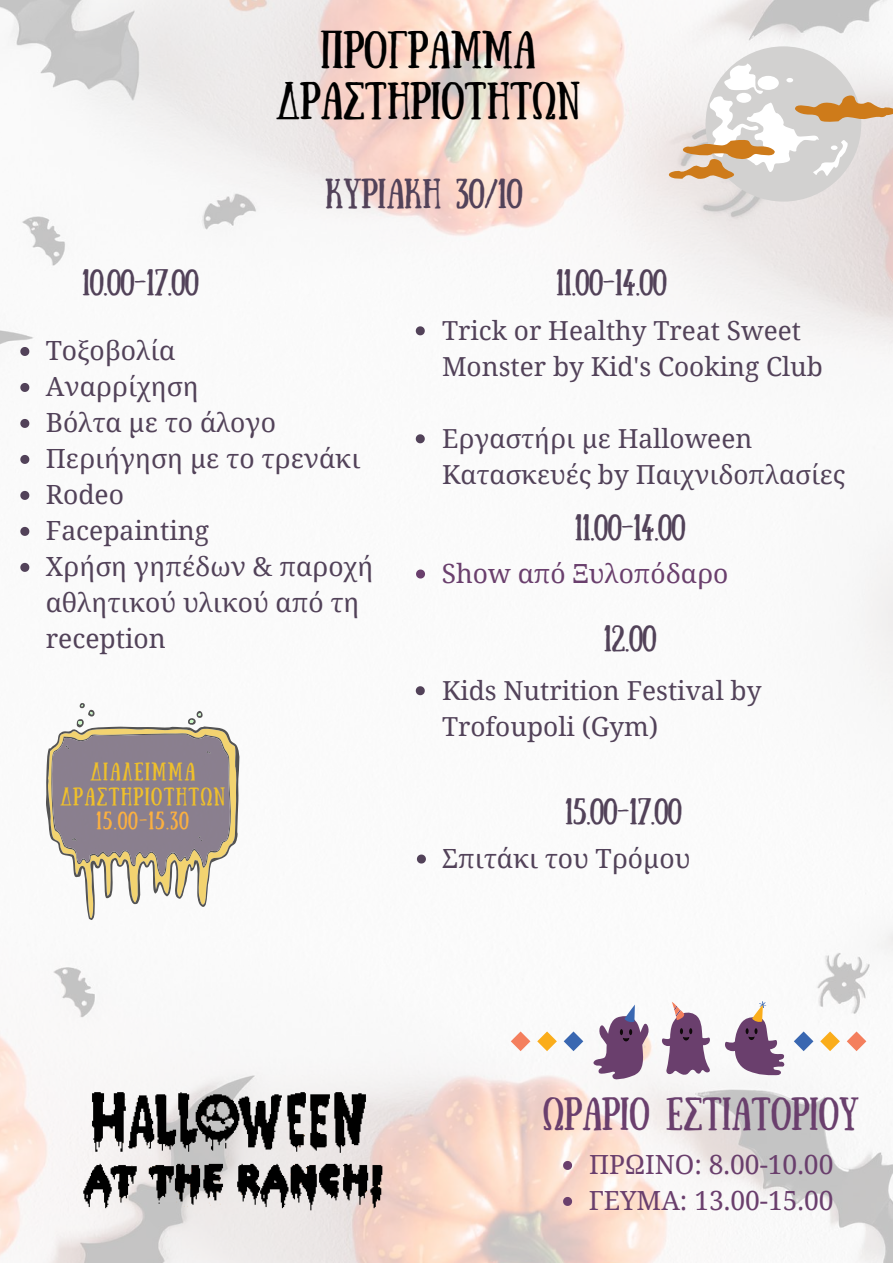
<style>
.page{position:relative;width:893px;height:1264px;background:#fff}
.page>*{position:absolute;margin:0;border:0;box-sizing:border-box;transform-origin:0 0}
.t1{font:37.35px/51.8px "Sunday";color:#000;text-align:center}
.t2{font:33px "Sunday";color:#6a3f6d}
.t3{font:29.85px "Sunday";color:#524259}
.t4{font:26.4px/36px "Noto Serif";color:#524259}
.t5{font:26.4px/36px "Noto Serif";color:#6a3f6d}
.t6{font:26.4px "Sunday";color:#524259}
.t7{font:26.25px/36px "Noto Serif";color:#524259}
.t8{font:18px/24.8px "Sunday";letter-spacing:.08em;color:#efc02b;text-align:center}
.t9{font:18px "Sunday";letter-spacing:.08em;color:#fbb040}
</style>
<div class="page">
<img style="left:0;top:0;width:892px;height:1262px">
<svg style="left:46px;top:703px;width:193px;height:217px"></svg>
<div style="left:705px;top:46px;width:156px;height:155px;background:#d2d1d0;border-radius:50%"></div>
<svg style="left:668px;top:64px;width:224px;height:116px"></svg>
<svg style="left:20px;top:347px;width:9px;height:9px"></svg>
<svg style="left:20px;top:383px;width:9px;height:9px"></svg>
<svg style="left:20px;top:419px;width:9px;height:9px"></svg>
<svg style="left:20px;top:455px;width:9px;height:9px"></svg>
<svg style="left:20px;top:491px;width:9px;height:9px"></svg>
<svg style="left:20px;top:527px;width:9px;height:9px"></svg>
<svg style="left:20px;top:563px;width:9px;height:9px"></svg>
<svg style="left:417px;top:854px;width:9px;height:9px"></svg>
<svg style="left:416px;top:326px;width:9px;height:9px"></svg>
<svg style="left:416px;top:434px;width:9px;height:9px"></svg>
<svg style="left:416px;top:686px;width:9px;height:9px"></svg>
<svg style="left:563px;top:1160px;width:9px;height:9px"></svg>
<svg style="left:563px;top:1196px;width:9px;height:9px"></svg>
<svg style="left:510px;top:1001px;width:356px;height:78px"></svg>
<svg style="left:416px;top:569px;width:9px;height:9px"></svg>
<img style="left:56px;top:1070px;width:358px;height:157px">
<h1 class="t1" style="left:276px;top:23px;width:306px">προγραμμα δραστηριοτητων</h1>
<p class="t3" style="left:325px;top:178px;width:198px">κυριακη 30/10</p>
<p class="t6" style="left:82px;top:270px;width:118px">10.00-17.00</p>
<p class="t4" style="left:46px;top:332px;width:329px">Τοξοβολία<br>Αναρρίχηση<br>Βόλτα με το άλογο<br>Περιήγηση με το τρενάκι<br>Rodeo<br>Facepainting<br>Χρήση γηπέδων &amp; παροχή αθλητικού υλικού από τη reception</p>
<p class="t8" style="left:60px;top:759px;width:167px">διαλειμμα δραστηριοτητων</p>
<p class="t9" style="left:97px;top:811px;width:94px">15.00-15.30</p>
<p class="t6" style="left:556px;top:270px;width:112px">11.00-14.00</p>
<p class="t7" style="left:442px;top:311px;width:382px">Trick or Healthy Treat Sweet<br>Monster by Kid's Cooking Club</p>
<p class="t7" style="left:442px;top:419px;width:404px">Εργαστήρι με Halloween<br>Κατασκευές by Παιχνιδοπλασίες</p>
<p class="t6" style="left:575px;top:514px;width:112px">11.00-14.00</p>
<p class="t5" style="left:442px;top:555px;width:288px">Show από Ξυλοπόδαρο</p>
<p class="t6" style="left:604px;top:625px;width:54px">12.00</p>
<p class="t7" style="left:442px;top:671px;width:321px">Kids Nutrition Festival by<br>Trofoupoli (Gym)</p>
<p class="t6" style="left:565px;top:798px;width:117px">15.00-17.00</p>
<p class="t4" style="left:442px;top:839px;width:249px">Σπιτάκι του Τρόμου</p>
<p class="t2" style="left:543px;top:1097px;width:317px">ΩΡΑΡΙΟ ΕΣΤΙΑΤΟΡΙΟΥ</p>
<p class="t5" style="left:589px;top:1146px;width:246px">ΠΡΩΙΝΟ: 8.00-10.00<br>ΓΕΥΜΑ: 13.00-15.00</p>
</div>
